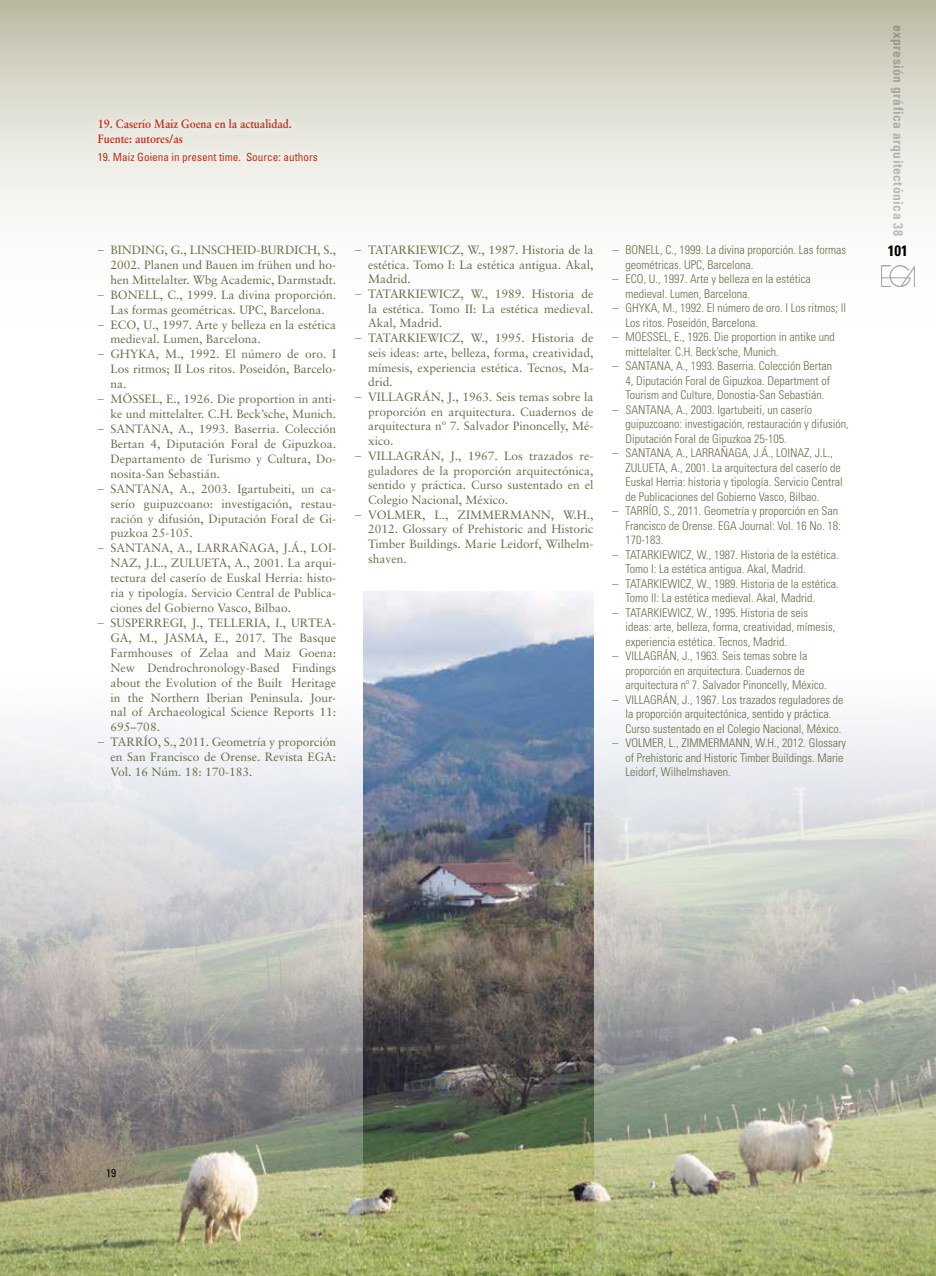
<style>
.page{position:relative;width:936px;height:1276px;background:#fff}
.page>*{position:absolute;margin:0;border:0;box-sizing:border-box;transform-origin:0 0}
.t1{font:700 condensed 15px "Univers";color:#000}
.t2{font:700 condensed 13.5px "Univers";letter-spacing:.035em;color:#a7a9ac}
.t3{font:12px/14.9px "Sabon";color:#6e6b4a;text-align:justify}
.t4{font:300 condensed 12px/14.5px "Univers";color:#6e6b4a}
.t5{font:700 12px/14.2px "Sabon";color:#c03019;scale:.9 1}
.t6{font:condensed 11.25px "Univers";color:#c03019}
.t7{font:condensed 11.25px "Univers";color:#000}
.s1{font-family:"Univers";font-weight:300;font-stretch:condensed}
</style>
<div class="page">
<svg style="left:0;top:0;width:935px;height:287px"></svg>
<div style="left:89px;top:111px;width:237px;height:60px;background:#ebeae3"></div>
<img style="left:0;top:668px;width:935px;height:608px">
<img style="left:363px;top:591px;width:230px;height:685px">
<img style="left:880px;top:265px;width:34px;height:21px">
<p class="t5" style="left:98px;top:117px;width:217px">19. Caserío Maiz Goena en la actualidad.<br>Fuente: autores/as</p>
<p class="t6" style="left:98px;top:150px;width:221px">19. Maiz Goiena in present time. Source: authors</p>
<p class="t3" style="left:98px;top:242px;width:29px"><span class="s1">–</span> Binding</p>
<p class="t3" style="left:165px;top:242px;width:41px">, G., Linscheid</p>
<p class="t3" style="left:256px;top:242px;width:21px">-Burdich</p>
<p class="t3" style="left:111px;top:242px;width:227px;text-indent:206px">, S., 2002. Planen und Bauen im frühen und ho&shy;hen Mittelalter. Wbg Academic, Darmstadt.</p>
<p class="t3" style="left:98px;top:287px;width:30px"><span class="s1">–</span> Bonell</p>
<p class="t3" style="left:111px;top:287px;width:227px;text-indent:49px">, C., 1999. La divina proporción.<br>Las formas geométricas. UPC, Barcelona.</p>
<p class="t3" style="left:111px;top:317px;width:227px;text-indent:-13px"><span class="s1">–</span> Eco , U., 1997. Arte y belleza en la estética medieval. Lumen, Barcelona.</p>
<p class="t3" style="left:111px;top:347px;width:227px;text-indent:-13px"><span class="s1">–</span> Ghyka, M., 1992. El número de oro. I Los ritmos; II Los ritos. Poseidón, Barcelo&shy;na.</p>
<p class="t3" style="left:98px;top:391px;width:43px"><span class="s1">–</span> Mössel</p>
<p class="t3" style="left:111px;top:391px;width:227px;text-align:right">, E., 1926. Die proportion in anti-<br>ke und mittelalter. C.H. Beck’sche, Munich.</p>
<p class="t3" style="left:98px;top:421px;width:29px"><span class="s1">–</span> Santana</p>
<p class="t3" style="left:111px;top:421px;width:227px;text-indent:59px">, A., 1993. Baserria. Colección Bertan 4, Diputación Foral de Gipuzkoa.<br>Departamento de Turismo y Cultura, Do&shy;nosita-San Sebastián.</p>
<p class="t3" style="left:98px;top:481px;width:29px"><span class="s1">–</span> Santana</p>
<p class="t3" style="left:111px;top:481px;width:227px;text-indent:59px">, A., 2003. Igartubeiti, un ca&shy;serío guipuzcoano: investigación, restau&shy;ración y difusión, Diputación Foral de Gi&shy;puzkoa 25-105.</p>
<p class="t3" style="left:98px;top:540px;width:29px"><span class="s1">–</span> Santana</p>
<p class="t3" style="left:170px;top:540px;width:45px">, A., Larra</p>
<p class="t3" style="left:239px;top:540px;width:20px">ñaga</p>
<p class="t3" style="left:275px;top:540px;width:62px">, J.Á., Loi-</p>
<p class="t3" style="left:111px;top:555px;width:10px">naz</p>
<p class="t3" style="left:138px;top:555px;width:51px">, J.L., Zulueta</p>
<p class="t3" style="left:111px;top:555px;width:227px;text-indent:117px">, A., 2001. La arqui&shy;tectura del caserío de Euskal Herria: histo&shy;ria y tipología. Servicio Central de Publica&shy;ciones del Gobierno Vasco, Bilbao.</p>
<p class="t3" style="left:98px;top:615px;width:28px"><span class="s1">–</span> Susperregi</p>
<p class="t3" style="left:183px;top:615px;width:42px">, J., Telleria</p>
<p class="t3" style="left:267px;top:615px;width:42px">, I., Urtea</p>
<p class="t3" style="left:332px;top:615px;width:5px">-</p>
<p class="t3" style="left:111px;top:630px;width:69px">ga, M., Jasma</p>
<p class="t3" style="left:111px;top:630px;width:227px;text-indent:94px">, E., 2017. The Basque Farmhouses of Zelaa and Maiz Goena:<br>New Dendrochronology-Based Findings about the Evolution of the Built Heritage in the Northern Iberian Peninsula. Jour&shy;nal of Archaeological Science Reports 11:<br>695–708.</p>
<p class="t3" style="left:98px;top:734px;width:30px"><span class="s1">–</span> Tarr</p>
<p class="t3" style="left:111px;top:734px;width:227px;text-indent:33px">ío , S., 2011. Geometría y proporción en San Francisco de Orense. Revista EGA:<br>Vol. 16 Núm. 18: 170-183.</p>
<p class="t3" style="left:368px;top:242px;width:227px;text-indent:39px">kiewicz, W., 1987. Historia de la estética. Tomo I: La estética antigua. Akal, Madrid.</p>
<p class="t3" style="left:355px;top:286px;width:29px"><span class="s1">–</span> Tatar</p>
<p class="t3" style="left:355px;top:242px;width:29px"><span class="s1">–</span> Tatar</p>
<p class="t3" style="left:368px;top:286px;width:227px;text-indent:39px">kiewicz, W., 1989. Historia de la estética. Tomo II: La estética medieval.<br>Akal, Madrid.</p>
<p class="t3" style="left:355px;top:330px;width:29px"><span class="s1">–</span> Tatar</p>
<p class="t3" style="left:368px;top:330px;width:227px;text-indent:39px">kiewicz, W., 1995. Historia de seis ideas: arte, belleza, forma, creatividad, mímesis, experiencia estética. Tecnos, Ma&shy;drid.</p>
<p class="t3" style="left:355px;top:389px;width:30px"><span class="s1">–</span> Villagr</p>
<p class="t3" style="left:368px;top:389px;width:227px;text-indent:54px">án, J., 1963. Seis temas sobre la proporción en arquitectura. Cuadernos de arquitectura nº 7. Salvador Pinoncelly, Mé&shy;xico.</p>
<p class="t3" style="left:355px;top:448px;width:30px"><span class="s1">–</span> Villagr</p>
<p class="t3" style="left:368px;top:448px;width:227px;text-indent:54px">án, J., 1967. Los trazados re&shy;guladores de la proporción arquitectónica, sentido y práctica. Curso sustentado en el Colegio Nacional, México.</p>
<p class="t3" style="left:355px;top:507px;width:32px"><span class="s1">–</span> Volmer</p>
<p class="t3" style="left:422px;top:507px;width:55px">, L., Zimmermann</p>
<p class="t3" style="left:368px;top:507px;width:227px;text-indent:183px">, W.H., 2012. Glossary of Prehistoric and Historic Timber Buildings. Marie Leidorf, Wilhelm&shy;shaven.</p>
<p class="t4" style="left:625px;top:243px;width:222px;text-indent:-13px">– Bonell, C., 1999. La divina proporción. Las formas geométricas. UPC, Barcelona.</p>
<p class="t4" style="left:625px;top:271px;width:187px;text-indent:-13px">– Eco, U., 1997. Arte y belleza en la estética medieval. Lumen, Barcelona.</p>
<p class="t4" style="left:625px;top:300px;width:222px;text-indent:-13px">– Ghyka, M., 1992. El número de oro. I Los ritmos; II<br>Los ritos. Poseidón, Barcelona.</p>
<p class="t4" style="left:612px;top:329px;width:29px">– Moessel</p>
<p class="t4" style="left:625px;top:329px;width:211px;text-indent:43px">, E., 1926. Die proportion in antike und mittelalter. C.H. Beck’sche, Munich.</p>
<p class="t4" style="left:625px;top:358px;width:208px;text-indent:-13px">– Santana, A., 1993. Baserria. Colección Bertan<br>4, Diputación Foral de Gipuzkoa. Department of<br>Tourism and Culture, Donostia-San Sebastián.</p>
<p class="t4" style="left:625px;top:402px;width:225px;text-indent:-13px">– Santana, A., 2003. Igartubeiti, un caserío guipuzcoano: investigación, restauración y difusión,<br>Diputación Foral de Gipuzkoa 25-105.</p>
<p class="t4" style="left:612px;top:445px;width:91px">– Santana, A., Larra</p>
<p class="t4" style="left:720px;top:445px;width:113px">ñaga, J.Á., Loi naz, J.L.,</p>
<p class="t4" style="left:625px;top:460px;width:12px">Zulueta</p>
<p class="t4" style="left:625px;top:460px;width:219px;text-indent:40px">, A., 2001. La arquitectura del caserío de<br>Euskal Herria: historia y tipología. Servicio Central de Publicaciones del Gobierno Vasco, Bilbao.</p>
<p class="t4" style="left:625px;top:503px;width:217px;text-indent:-13px">– Tarrío, S., 2011. Geometría y proporción en San<br>Francisco de Orense. EGA Journal: Vol. 16 No. 18:<br>170-183.</p>
<p class="t4" style="left:612px;top:547px;width:25px">– Tatar</p>
<p class="t4" style="left:653px;top:547px;width:13px">kiewicz</p>
<p class="t4" style="left:625px;top:547px;width:215px;text-indent:66px">, W., 1987. Historia de la estética.<br>Tomo I: La estética antigua. Akal, Madrid.</p>
<p class="t4" style="left:612px;top:576px;width:25px">– Tatar</p>
<p class="t4" style="left:653px;top:576px;width:13px">kiewicz</p>
<p class="t4" style="left:625px;top:576px;width:215px;text-indent:66px">, W., 1989. Historia de la estética.<br>Tomo II: La estética medieval. Akal, Madrid.</p>
<p class="t4" style="left:612px;top:605px;width:25px">– Tatar</p>
<p class="t4" style="left:653px;top:605px;width:13px">kiewicz</p>
<p class="t4" style="left:625px;top:605px;width:211px;text-indent:66px">, W., 1995. Historia de seis ideas: arte, belleza, forma, creatividad, mímesis, experiencia estética. Tecnos, Madrid.</p>
<p class="t4" style="left:612px;top:648px;width:26px">– Villagrá</p>
<p class="t4" style="left:625px;top:648px;width:203px;text-indent:44px">n, J., 1963. Seis temas sobre la proporción en arquitectura. Cuadernos de arquitectura nº 7. Salvador Pinoncelly, México.</p>
<p class="t4" style="left:612px;top:692px;width:26px">– Villagrá</p>
<p class="t4" style="left:625px;top:692px;width:219px;text-indent:44px">n, J., 1967. Los trazados reguladores de la proporción arquitectónica, sentido y práctica.<br>Curso sustentado en el Colegio Nacional, México.</p>
<p class="t4" style="left:612px;top:735px;width:26px">– Volmer</p>
<p class="t4" style="left:663px;top:735px;width:32px">, L., Zimmerma</p>
<p class="t4" style="left:625px;top:735px;width:222px;text-indent:110px">nn, W.H., 2012. Glossary of Prehistoric and Historic Timber Buildings. Marie<br>Leidorf, Wilhelmshaven.</p>
<p class="t2" style="left:906px;top:25px;width:213px;rotate:90deg">expresión gráfica arquitectónica 38</p>
<p class="t1" style="left:887px;top:242px;width:21px">101</p>
<p class="t7" style="left:106px;top:1166px;width:11px">19</p>
</div>
